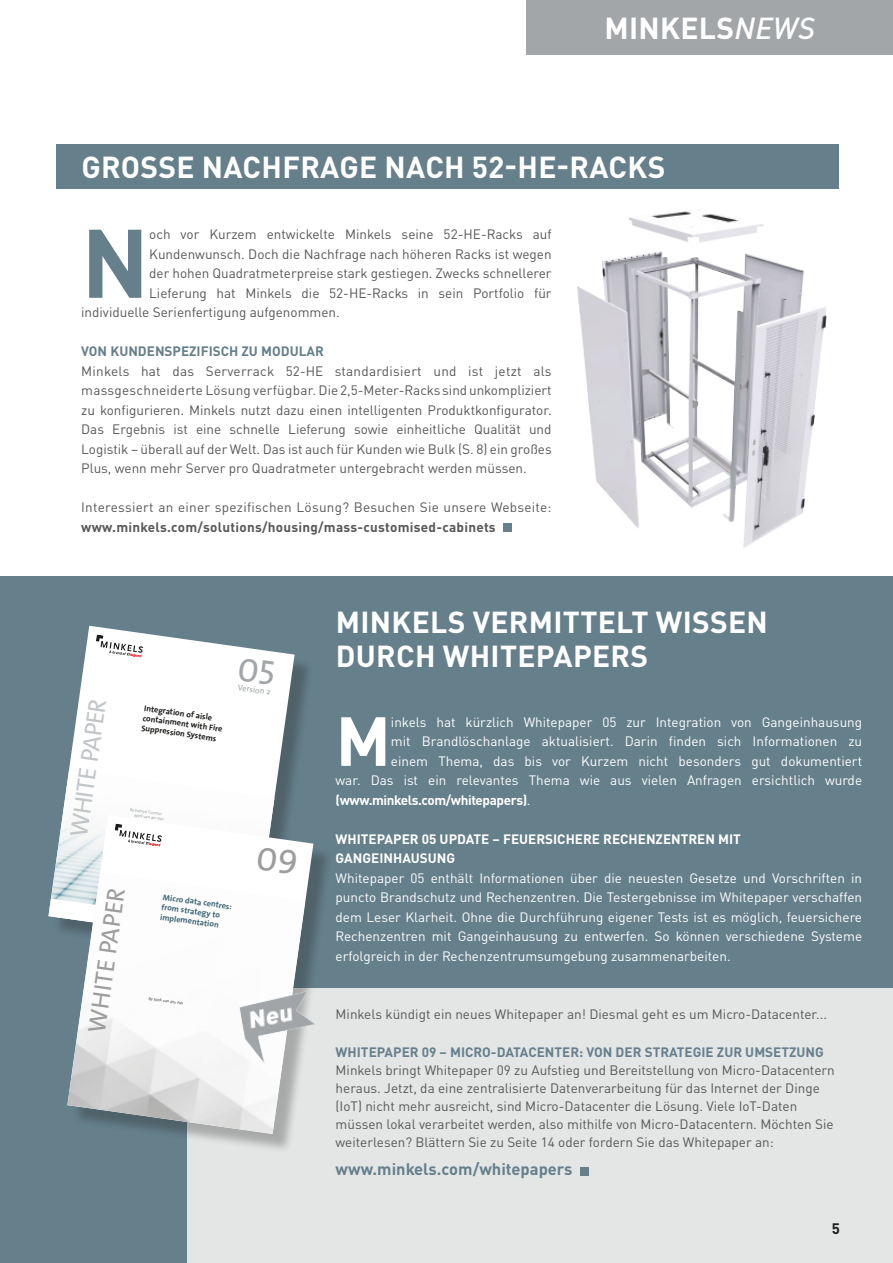
<style>
.page{position:relative;width:893px;height:1263px;background:#fff}
.page>*{position:absolute;margin:0;border:0;box-sizing:border-box;transform-origin:0 0}
.t1{font:700 95.7px "DIN Pro";color:#657f8b}
.t2{font:700 68.25px "DIN Pro";color:#fff}
.t3{font:700 30px/34.5px "DIN Pro";letter-spacing:.01em;color:#fff}
.t4{font:25.05px "The Sans Os F";color:#c3c6c8}
.t5{font:25.05px "The Sans Os F";color:#9d9d9d}
.t6{font:700 16.5px "DIN Pro";color:#657f8b}
.t7{font:700 15px "DIN Pro";color:#1d1d1b}
.t8{font:13.5px/19.5px "DIN Pro";color:#575756;text-align:justify}
.t9{font:13.5px/19.5px "DIN Pro";color:#fff;text-align:justify}
.t10{font:700 13.5px "DIN Pro";color:#657f8b}
.t11{font:13.5px "DIN Pro";letter-spacing:.02em;color:#575756}
.t12{font:700 13.5px/19.5px "DIN Pro";color:#fff}
.t13{font:700 13.5px "DIN Pro";letter-spacing:.02em;color:#575756}
.t14{font:700 13.5px "DIN Pro";letter-spacing:-.03em;color:#fff}
.t15{font:700 8.4px/10.1px "The Sans Os F";color:#1d1d1b}
.t16{font:700 8.4px/10.1px "The Sans Os F";color:#3d6674}
.t17{font:8.4px "The Sans Os F";color:#a2a6a8}
.t18{font:4.2px/4.9px "The Sans Os F";color:#a2a6a8}
.t19{font:4.2px "The Sans Os F";color:#575756}
.s1{font-weight:500;font-style:italic}
.s2{font-weight:400}
</style>
<div class="page">
<div style="left:56px;top:145px;width:783px;height:44px;background:#657f8b"></div>
<div style="left:503px;top:523px;width:9px;height:9px;background:#657f8b"></div>
<div style="left:526px;top:0;width:367px;height:54px;background:#a2a6a8"></div>
<img style="left:577px;top:211px;width:250px;height:337px">
<div style="left:0;top:576px;width:893px;height:687px;background:#657f8b"></div>
<div style="left:187px;top:988px;width:706px;height:275px;background:#e4e6e6"></div>
<div style="left:53px;top:630px;width:261px;height:335px;background:#1d1d1b;opacity:.3"></div>
<svg style="left:53px;top:626px;width:242px;height:189px;fill:#fff"></svg>
<img style="left:51px;top:769px;width:223px;height:129px">
<svg style="left:96px;top:634px;width:47px;height:24px"></svg>
<svg style="left:48px;top:898px;width:19px;height:47px"></svg>
<div style="left:72px;top:819px;width:261px;height:335px;background:#1d1d1b;opacity:.3"></div>
<svg style="left:67px;top:815px;width:246px;height:42px;background:#e7ebec"></svg>
<img style="left:67px;top:857px;width:246px;height:277px">
<svg style="left:115px;top:823px;width:47px;height:24px"></svg>
<img style="left:229px;top:978px;width:95px;height:90px">
<div style="left:580px;top:1167px;width:9px;height:8px;background:#657f8b"></div>
<svg style="left:238px;top:658px;width:37px;height:27px"></svg>
<svg style="left:257px;top:847px;width:40px;height:28px"></svg>
<h3 class="t3" style="left:604px;top:7px;width:212px">MINKELS<span class="s1">NEWS</span></h3>
<h3 class="t3" style="left:82px;top:146px;width:585px">GROSSE NACHFRAGE NACH 52-HE-RACKS</h3>
<h1 class="t1" style="left:81px;top:183px;width:70px">N</h1>
<p class="t8" style="left:149px;top:223px;width:404px">och vor Kurzem entwickelte Minkels seine 52-HE-Racks auf</p>
<p class="t8" style="left:149px;top:243px;width:404px">Kundenwunsch. Doch die Nachfrage nach höheren Racks ist wegen</p>
<p class="t8" style="left:149px;top:262px;width:404px">der hohen Quadratmeterpreise stark gestiegen. Zwecks schnellerer</p>
<p class="t8" style="left:149px;top:282px;width:404px">Lieferung hat Minkels die 52-HE-Racks in sein Portfolio für</p>
<p class="t8" style="left:81px;top:301px;width:260px">individuelle Serienfertigung aufgenommen.</p>
<p class="t10" style="left:81px;top:340px;width:244px">VON KUNDENSPEZIFISCH ZU MODULAR</p>
<p class="t8" style="left:81px;top:360px;width:472px">Minkels hat das Serverrack 52-HE standardisiert und ist jetzt als massgeschneiderte Lösung verfügbar. Die 2,5-Meter-Racks sind unkompliziert zu konfigurieren. Minkels nutzt dazu einen intelligenten Produktkonfigurator.<br>Das Ergebnis ist eine schnelle Lieferung sowie einheitliche Qualität und Logistik – überall auf der Welt. Das ist auch für Kunden wie Bulk (S. 8) ein großes Plus, wenn mehr Server pro Quadratmeter untergebracht werden müssen.</p>
<p class="t11" style="left:81px;top:497px;width:472px">Interessiert an einer spezifischen Lösung? Besuchen Sie unsere Webseite:</p>
<p class="t13" style="left:81px;top:516px;width:416px">www.minkels.com/solutions/housing/mass-customised-cabinets</p>
<h3 class="t4" style="left:63px;top:835px;width:141px;rotate:-82deg">WHITE PAPER</h3>
<p class="t15" style="left:145px;top:703px;width:82px;rotate:8deg">Integration of aisle containment with Fire<br>Suppression Systems</p>
<p class="t18" style="left:136px;top:808px;width:31px;text-indent:-5px;rotate:8deg">By Patrick Timmer<br>Niek van der Pas</p>
<p class="t17" style="left:239px;top:682px;width:34px;rotate:8deg">Version 2</p>
<h3 class="t5" style="left:81px;top:1030px;width:147px;rotate:-82deg">WHITE PAPER</h3>
<p class="t16" style="left:164px;top:892px;width:71px;rotate:8deg">Micro data centres: from strategy to implementation</p>
<p class="t19" style="left:149px;top:996px;width:36px;rotate:8deg">By Niek van der Pas</p>
<h3 class="t3" style="left:336px;top:601px;width:434px">MINKELS VERMITTELT WISSEN<br>DURCH WHITEPAPERS</h3>
<h2 class="t2" style="left:336px;top:684px;width:57px">M</h2>
<p class="t9" style="left:391px;top:711px;width:473px">inkels hat kürzlich Whitepaper 05 zur Integration von Gangeinhausung</p>
<p class="t9" style="left:391px;top:730px;width:473px">mit Brandlöschanlage aktualisiert. Darin finden sich Informationen zu</p>
<p class="t9" style="left:391px;top:750px;width:473px">einem Thema, das bis vor Kurzem nicht besonders gut dokumentiert</p>
<p class="t9" style="left:336px;top:769px;width:528px">war. Das ist ein relevantes Thema wie aus vielen Anfragen ersichtlich wurde</p>
<p class="t14" style="left:336px;top:789px;width:196px">(www.minkels.com/whitepapers)<span class="s2">.</span></p>
<p class="t12" style="left:336px;top:828px;width:407px">WHITEPAPER 05 UPDATE – FEUERSICHERE RECHENZENTREN MIT<br>GANGEINHAUSUNG</p>
<p class="t9" style="left:336px;top:867px;width:528px">Whitepaper 05 enthält Informationen über die neuesten Gesetze und Vorschriften in puncto Brandschutz und Rechenzentren. Die Testergebnisse im Whitepaper verschaffen dem Leser Klarheit. Ohne die Durchführung eigener Tests ist es möglich, feuersichere Rechenzentren mit Gangeinhausung zu entwerfen. So können verschiedene Systeme erfolgreich in der Rechenzentrumsumgebung zusammenarbeiten.</p>
<p class="t8" style="left:336px;top:1003px;width:493px">Minkels kündigt ein neues Whitepaper an! Diesmal geht es um Micro-Datacenter...</p>
<p class="t10" style="left:336px;top:1041px;width:490px">WHITEPAPER 09 – MICRO-DATACENTER: VON DER STRATEGIE ZUR UMSETZUNG</p>
<p class="t8" style="left:336px;top:1060px;width:501px;line-height:18px;text-align:left">Minkels bringt Whitepaper 09 zu Aufstieg und Bereitstellung von Micro-Datacentern heraus. Jetzt, da eine zentralisierte Datenverarbeitung für das Internet der Dinge (IoT) nicht mehr ausreicht, sind Micro-Datacenter die Lösung. Viele IoT-Daten müssen lokal verarbeitet werden, also mithilfe von Micro-Datacentern. Möchten Sie weiterlesen? Blättern Sie zu Seite 14 oder fordern Sie das Whitepaper an:</p>
<p class="t6" style="left:336px;top:1156px;width:238px">www.minkels.com/whitepapers</p>
<p class="t7" style="left:832px;top:1216px;width:10px">5</p>
</div>
